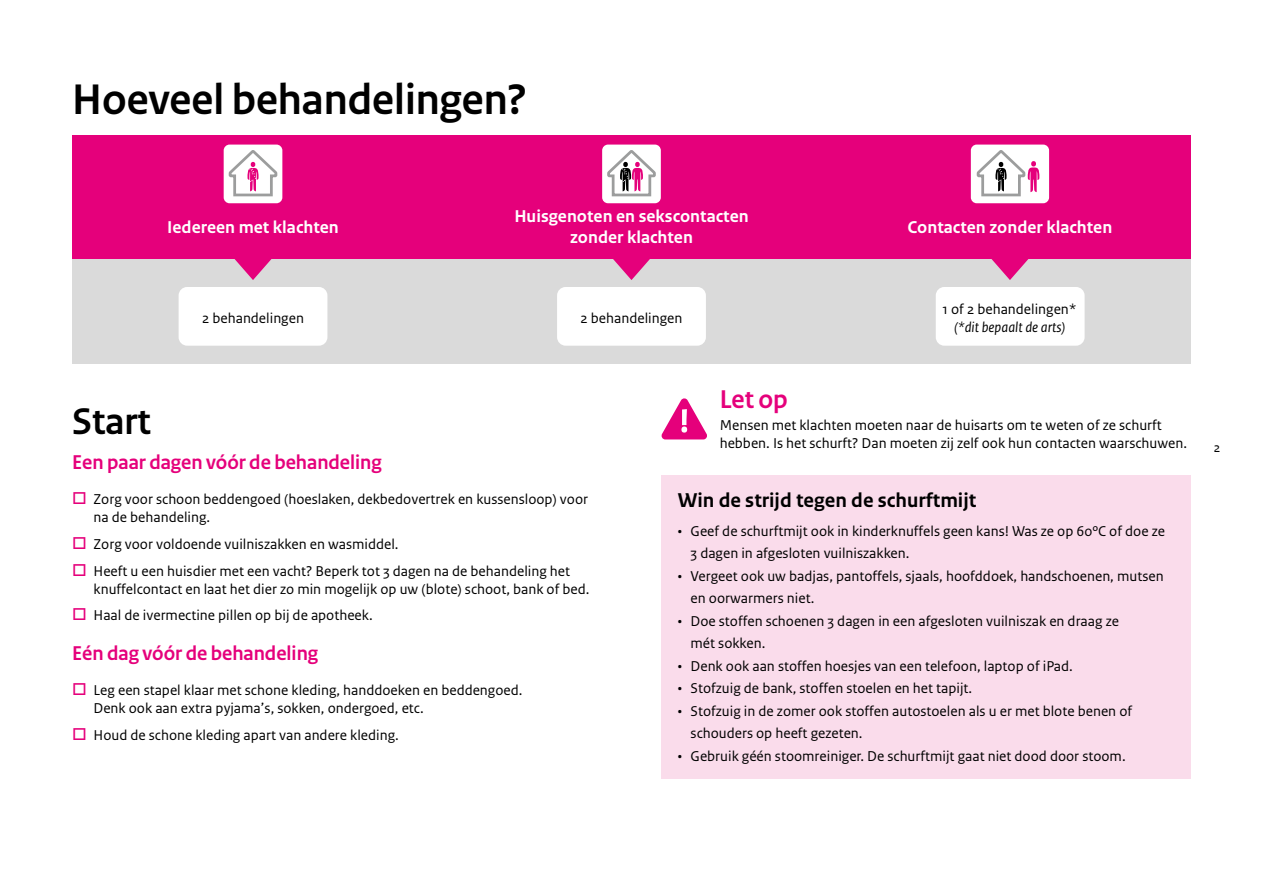
<style>
.page{position:relative;width:1263px;height:893px;background:#fff}
.page>*{position:absolute;margin:0;border:0;box-sizing:border-box;transform-origin:0 0}
.H2_Titel{font:700 45px "Rijksoverheid Sans Heading";color:#000}
.H3_Kop{font:700 39px "Rijksoverheid Sans Heading";color:#000}
.H3_Kop-2{font:700 27px "Rijksoverheid Sans Heading";color:#e5007b}
.H4_Kop{font:700 21px "Rijksoverheid Sans Heading";color:#e5007b}
.H3_Kader_kop{font:700 21px "Rijksoverheid Sans Text";color:#000}
.P_Broodtekst_vrij{font:700 18px/21px "Rijksoverheid Sans Text";color:#fff;text-align:center}
.Opsomming_vakje_Stap{font:15px/22.5px "Rijksoverheid Sans Text";color:#000}
.H3_Kop-3{font:15px/18px "Rijksoverheid Sans Text";color:#000}
.P_Broodtekst_Sans{font:15px "Rijksoverheid Sans Text";color:#000}
.P_Broodtekst_Sans-2{font:italic 15px "Rijksoverheid Sans Text";color:#000}
.t1{font:13.5px "Rijksoverheid Sans Text TT";color:#000}
</style>
<div class="page">
<div style="left:72px;top:258px;width:1119px;height:106px;background:#dadada"></div>
<div style="left:72px;top:135px;width:1119px;height:124px;background:#e5007b"></div>
<svg style="left:234px;top:259px;width:38px;height:21px"></svg>
<svg style="left:613px;top:259px;width:37px;height:21px"></svg>
<svg style="left:991px;top:259px;width:38px;height:21px"></svg>
<div style="left:224px;top:145px;width:58px;height:58px;background:#fff;border-radius:6px"></div>
<svg style="left:228px;top:150px;width:50px;height:47px"></svg>
<div style="left:602px;top:145px;width:59px;height:58px;background:#fff;border-radius:6px"></div>
<svg style="left:607px;top:150px;width:49px;height:47px"></svg>
<div style="left:971px;top:145px;width:78px;height:58px;background:#fff;border-radius:6px"></div>
<svg style="left:976px;top:150px;width:63px;height:47px"></svg>
<div style="left:179px;top:287px;width:148px;height:59px;background:#fff;border-radius:9px"></div>
<div style="left:557px;top:287px;width:149px;height:59px;background:#fff;border-radius:9px"></div>
<div style="left:936px;top:287px;width:148px;height:59px;background:#fff;border-radius:9px"></div>
<svg style="left:661px;top:398px;width:46px;height:41px"></svg>
<div style="left:661px;top:475px;width:530px;height:68px;background:#fadceb"></div>
<div style="left:661px;top:543px;width:530px;height:78px;background:#fadceb"></div>
<div style="left:661px;top:588px;width:530px;height:78px;background:#fadceb"></div>
<div style="left:661px;top:656px;width:530px;height:55px;background:#fadceb"></div>
<div style="left:661px;top:678px;width:530px;height:78px;background:#fadceb"></div>
<div style="left:661px;top:723px;width:530px;height:56px;background:#fadceb"></div>
<h2 class="H2_Titel" style="left:72px;top:74px;width:456px">Hoeveel behandelingen?</h2>
<p class="P_Broodtekst_vrij" style="left:167px;top:217px;width:173px">Iedereen met klachten</p>
<p class="P_Broodtekst_Sans" style="left:202px;top:310px;width:103px">2 behandelingen</p>
<p class="P_Broodtekst_vrij" style="left:514px;top:206px;width:236px">Huisgenoten en sekscontacten zonder klachten</p>
<p class="P_Broodtekst_Sans" style="left:580px;top:310px;width:103px">2 behandelingen</p>
<p class="P_Broodtekst_vrij" style="left:908px;top:217px;width:206px">Contacten zonder klachten</p>
<p class="P_Broodtekst_Sans" style="left:943px;top:301px;width:136px">1 of 2 behandelingen*</p>
<p class="P_Broodtekst_Sans-2" style="left:954px;top:319px;width:113px">(*dit bepaalt de arts)</p>
<h3 class="H3_Kop" style="left:72px;top:399px;width:80px">Start</h3>
<h4 class="H4_Kop" style="left:72px;top:450px;width:311px">Een paar dagen vóór de behandeling</h4>
<p class="Opsomming_vakje_Stap" style="left:94px;top:490px;width:496px;line-height:18px">Zorg voor schoon beddengoed (hoeslaken, dekbedovertrek en kussensloop) voor na de behandeling.</p>
<p class="Opsomming_vakje_Stap" style="left:94px;top:533px;width:307px">Zorg voor voldoende vuilniszakken en wasmiddel.</p>
<p class="Opsomming_vakje_Stap" style="left:94px;top:562px;width:497px;line-height:18px">Heeft u een huisdier met een vacht? Beperk tot 3 dagen na de behandeling het knuffelcontact en laat het dier zo min mogelijk op uw (blote) schoot, bank of bed.</p>
<p class="Opsomming_vakje_Stap" style="left:94px;top:604px;width:281px">Haal de ivermectine pillen op bij de apotheek.</p>
<h4 class="H4_Kop" style="left:72px;top:641px;width:247px">Eén dag vóór de behandeling</h4>
<p class="Opsomming_vakje_Stap" style="left:94px;top:681px;width:430px;line-height:18px">Leg een stapel klaar met schone kleding, handdoeken en beddengoed.<br>Denk ook aan extra pyjama’s, sokken, ondergoed, etc.</p>
<p class="Opsomming_vakje_Stap" style="left:94px;top:724px;width:307px">Houd de schone kleding apart van andere kleding.</p>
<h3 class="H3_Kop-2" style="left:720px;top:384px;width:70px">Let op</h3>
<h3 class="H3_Kop-3" style="left:720px;top:416px;width:469px">Mensen met klachten moeten naar de huisarts om te weten of ze schurft hebben. Is het schurft? Dan moeten zij zelf ook hun contacten waarschuwen.</h3>
<h3 class="H3_Kader_kop" style="left:678px;top:489px;width:300px">Win de strijd tegen de schurftmijt</h3>
<p class="Opsomming_vakje_Stap" style="left:691px;top:520px;width:476px;text-indent:-13px">• Geef de schurftmijt ook in kinderknuffels geen kans! Was ze op 60ºC of doe ze<br>3 dagen in afgesloten vuilniszakken.</p>
<p class="Opsomming_vakje_Stap" style="left:691px;top:565px;width:474px;text-indent:-13px">• Vergeet ook uw badjas, pantoffels, sjaals, hoofddoek, handschoenen, mutsen en oorwarmers niet.</p>
<p class="Opsomming_vakje_Stap" style="left:691px;top:610px;width:430px;text-indent:-13px">• Doe stoffen schoenen 3 dagen in een afgesloten vuilniszak en draag ze mét sokken.</p>
<p class="Opsomming_vakje_Stap" style="left:678px;top:655px;width:397px">• Denk ook aan stoffen hoesjes van een telefoon, laptop of iPad.</p>
<p class="Opsomming_vakje_Stap" style="left:678px;top:677px;width:296px">• Stofzuig de bank, stoffen stoelen en het tapijt.</p>
<p class="Opsomming_vakje_Stap" style="left:691px;top:700px;width:443px;text-indent:-13px">• Stofzuig in de zomer ook stoffen autostoelen als u er met blote benen of schouders op heeft gezeten.</p>
<p class="Opsomming_vakje_Stap" style="left:678px;top:745px;width:449px">• Gebruik géén stoomreiniger. De schurftmijt gaat niet dood door stoom.</p>
<p class="t1" style="left:1214px;top:440px;width:8px">2</p>
</div>
